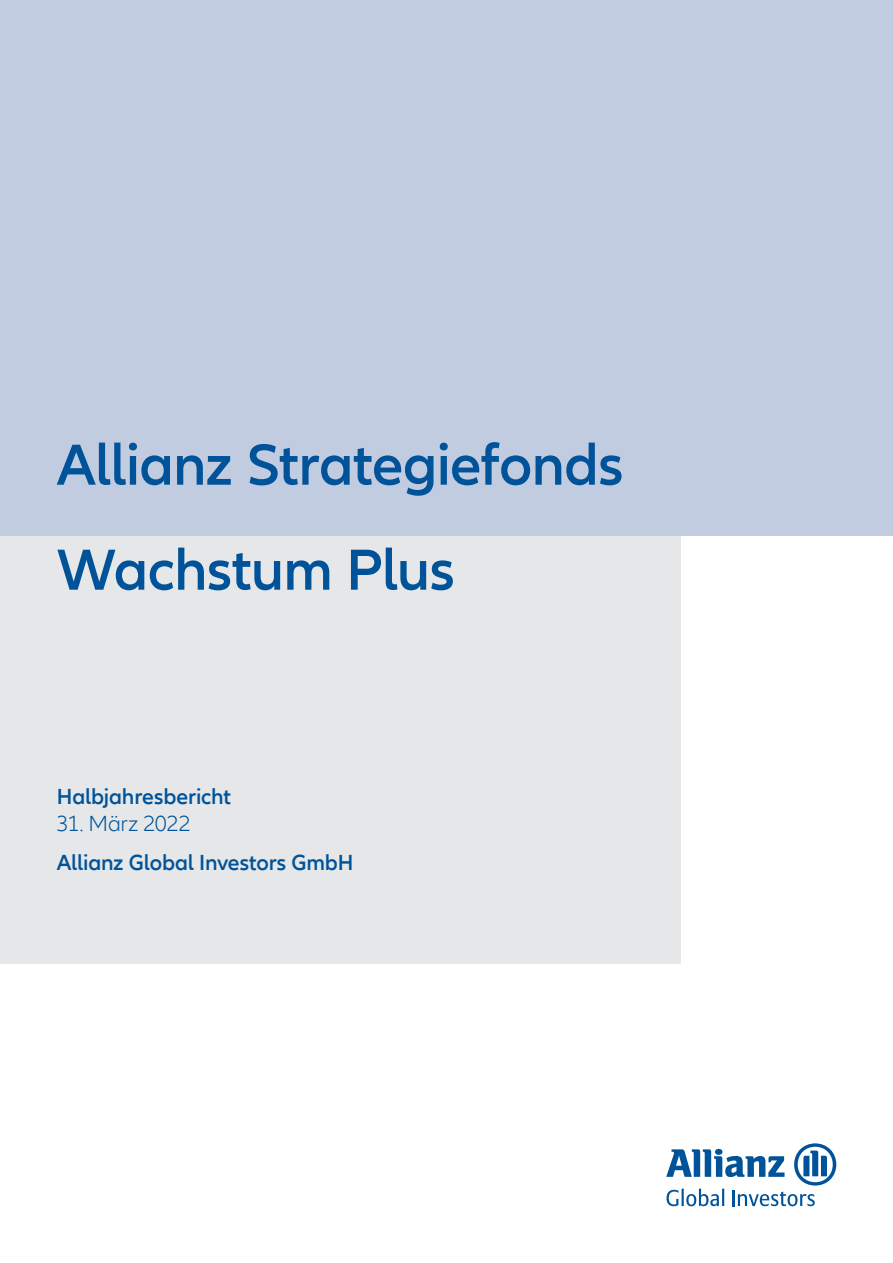
<style>
.page{position:relative;width:893px;height:1263px;background:#fff}
.page>*{position:absolute;margin:0;border:0;box-sizing:border-box;transform-origin:0 0}
.t1{font:600 60px/105px "Allianz Neo";letter-spacing:-.015em;color:#005399}
.t2{font:600 22.5px "Allianz Neo";letter-spacing:-.005em;color:#005399}
.t3{font:300 22.5px "Allianz Neo";letter-spacing:-.01em;color:#005399}
</style>
<div class="page">
<svg style="left:666px;top:1143px;width:170px;height:63px"></svg>
<div style="left:0;top:444px;width:680px;height:520px;background:#e6e7e8"></div>
<div style="left:0;top:0;width:893px;height:536px;background:#c2cce1"></div>
<h1 class="t1" style="left:57px;top:414px;width:568px">Allianz Strategiefonds<br>Wachstum Plus</h1>
<p class="t2" style="left:57px;top:783px;width:176px">Halbjahresbericht</p>
<p class="t3" style="left:57px;top:810px;width:136px">31. März 2022</p>
<p class="t2" style="left:57px;top:849px;width:298px">Allianz Global Investors GmbH</p>
</div>
